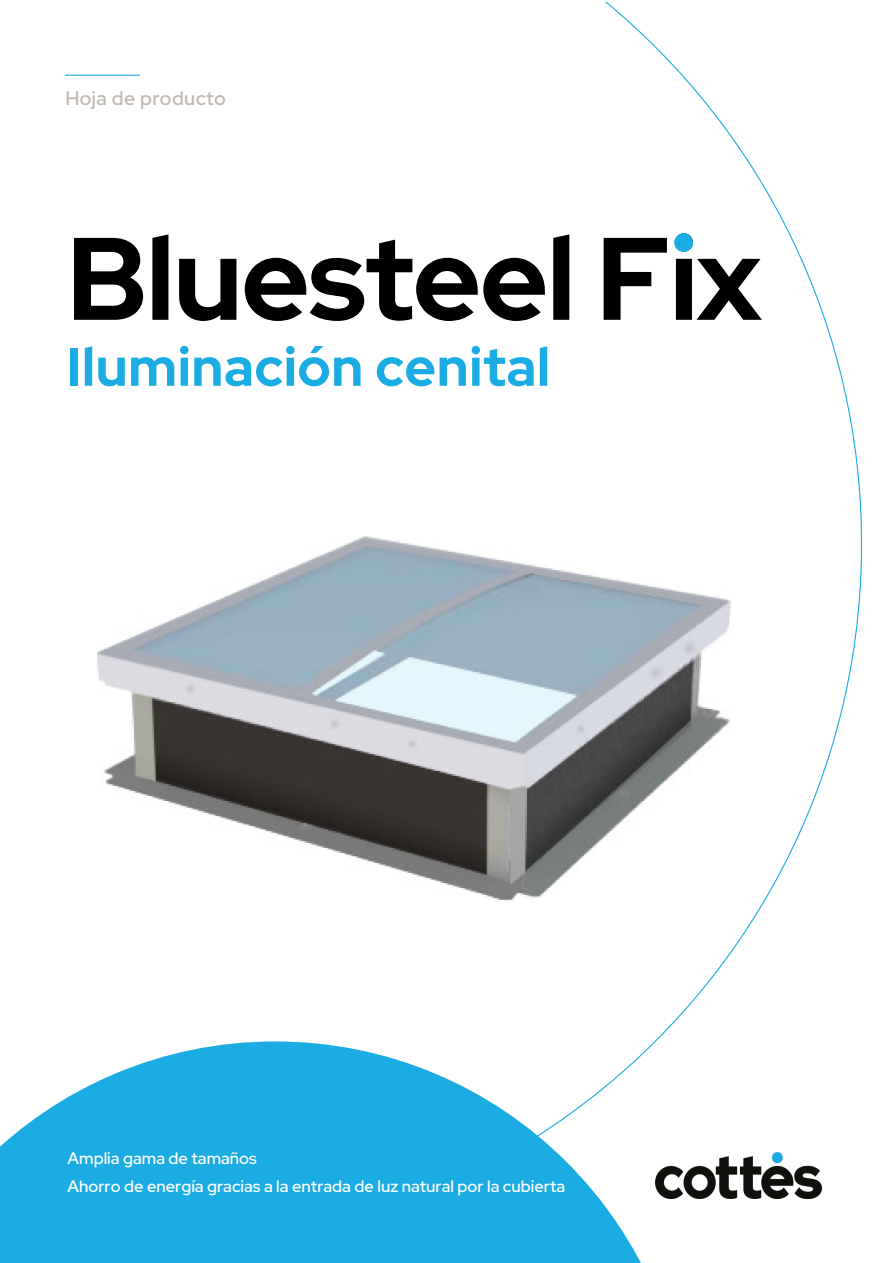
<style>
.page{position:relative;width:893px;height:1263px;background:#fff}
.page>*{position:absolute;margin:0;border:0;box-sizing:border-box;transform-origin:0 0}
.t1{font:700 117px "Red Hat Display";letter-spacing:-.01em;color:#000}
.t2{font:700 54px "Red Hat Display";letter-spacing:.01em;color:#1cace4}
.t3{font:500 19.5px "Red Hat Display";letter-spacing:.02em;color:#beb7af}
.t4{font:500 16.5px/28.5px "Red Hat Display";color:#fff}
</style>
<div class="page">
<img style="left:674px;top:1160px;width:149px;height:38px">
<svg style="left:0;top:1041px;width:674px;height:222px;fill:#1cace4"></svg>
<hr style="left:65px;top:75px;width:75px;height:1px;background:#1cace4">
<svg style="left:499px;top:1px;width:364px;height:1159px"></svg>
<img style="left:97px;top:535px;width:643px;height:379px">
<p class="t3" style="left:65px;top:85px;width:162px">Hoja de producto</p>
<h1 class="t1" style="left:67px;top:202px;width:696px">Bluesteel Fix</h1>
<h2 class="t2" style="left:67px;top:331px;width:485px">Iluminación cenital</h2>
<p class="t4" style="left:68px;top:1144px;width:499px">Amplia gama de tamaños<br>Ahorro de energía gracias a la entrada de luz natural por la cubierta</p>
</div>
